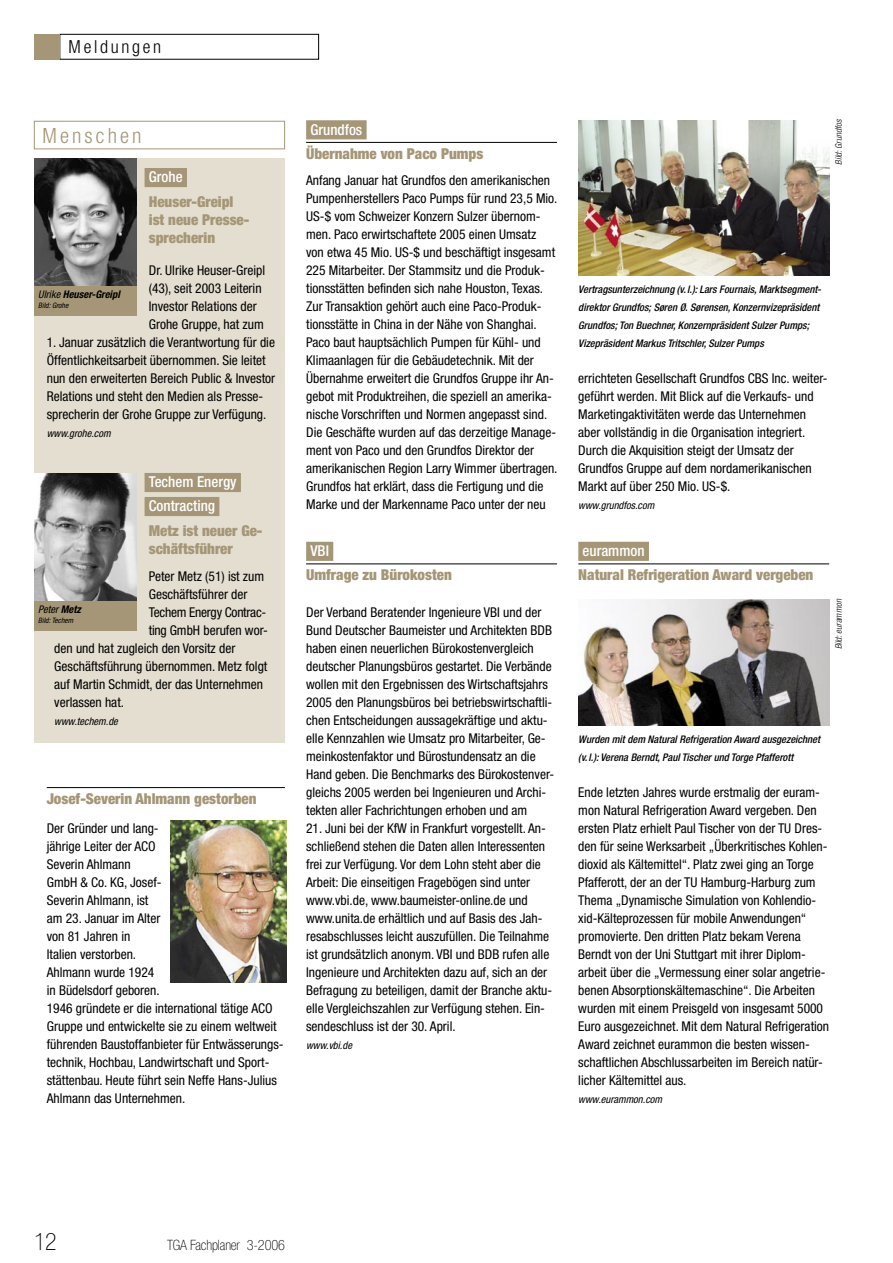
<style>
.page{position:relative;width:893px;height:1263px;background:#fff}
.page>*{position:absolute;margin:0;border:0;box-sizing:border-box;transform-origin:0 0}
.t1{font:100 condensed 24px "Helvetica Neue LT Std";color:#000}
.N_TGA_P3_Text{font:300 condensed 21px "Helvetica Neue LT Std";letter-spacing:.15em;color:#a49676}
.t2{font:300 condensed 18px "Helvetica Neue LT Std";letter-spacing:.15em;color:#000}
.N_TGA_P2_Headline{font:900 condensed 15px "Helvetica Neue LT Std";color:#a49676}
.N_TGA_Menschen_HL{font:900 condensed 15px/18px "Helvetica Neue LT Std";color:#a49676}
.N_TGA_P1_Firma{font:500 condensed 15px "Helvetica Neue LT Std";color:#fff}
.t3{font:100 condensed 14.25px "Helvetica Neue LT Std";letter-spacing:-.01em;color:#000}
.N_TGA_P3_Text-2{font:condensed 13.5px/18px "Helvetica Neue LT Std";color:#000}
.N_TGA_Meldungen{font:condensed 13.5px/18px "Helvetica Neue LT Std";color:#000}
.N_TGA_P3_Text-3{font:condensed 13.5px "Helvetica Neue LT Std";letter-spacing:-.02em;color:#000}
.N_TGA_BU_m{font:italic 500 condensed 10.5px/18px "Helvetica Neue LT Std";color:#000}
.N_TGA_P4_Adresse{font:italic condensed 10.5px "Helvetica Neue LT Std";color:#000}
.N_TGA_Menschen_Vorname{font:italic 700 condensed 10.5px "Helvetica Neue LT Std";color:#000}
.N_TGA_Meldungen-2{font:italic condensed 10.5px "Helvetica Neue LT Std";color:#000}
.N_TGA_Menschen_Vorname-2{font:italic condensed 10.5px "Helvetica Neue LT Std";color:#000}
.N_TGA_Foto{font:italic 300 condensed 9px "Helvetica Neue LT Std";color:#000}
.N_TGA_Menschen_Foto{font:italic condensed 7.5px "Helvetica Neue LT Std";color:#000}
.s1{font-weight:400}
.s2{font-weight:700}
</style>
<div class="page">
<div style="left:34px;top:158px;width:251px;height:585px;background:#e4ded0"></div>
<img style="left:578px;top:120px;width:251px;height:155px">
<img style="left:578px;top:599px;width:251px;height:126px">
<div style="left:60px;top:34px;width:259px;height:26px;border:1px solid #000"></div>
<div style="left:34px;top:34px;width:26px;height:26px;background:#a49676"></div>
<hr style="left:47px;top:787px;width:238px;height:1px;background:#000">
<div style="left:145px;top:473px;width:96px;height:19px;background:#a49676"></div>
<div style="left:145px;top:497px;width:74px;height:19px;background:#a49676"></div>
<div style="left:34px;top:121px;width:251px;height:28px;border:1px solid #a49676"></div>
<img style="left:34px;top:473px;width:102px;height:128px">
<div style="left:34px;top:601px;width:102px;height:30px;background:#a49676"></div>
<div style="left:145px;top:168px;width:42px;height:19px;background:#a49676"></div>
<img style="left:34px;top:158px;width:102px;height:128px">
<div style="left:34px;top:286px;width:102px;height:30px;background:#a49676"></div>
<img style="left:170px;top:820px;width:116px;height:162px">
<div style="left:306px;top:120px;width:61px;height:19px;background:#a49676"></div>
<hr style="left:306px;top:142px;width:251px;height:1px;background:#000">
<div style="left:306px;top:542px;width:27px;height:19px;background:#a49676"></div>
<hr style="left:306px;top:564px;width:251px;height:1px;background:#000">
<div style="left:578px;top:542px;width:71px;height:19px;background:#a49676"></div>
<hr style="left:578px;top:564px;width:251px;height:1px;background:#000">
<p class="t2" style="left:69px;top:37px;width:94px">Meldungen</p>
<p class="N_TGA_P3_Text" style="left:43px;top:124px;width:101px">Menschen</p>
<p class="N_TGA_P1_Firma" style="left:149px;top:168px;width:35px">Grohe</p>
<p class="N_TGA_Menschen_HL" style="left:149px;top:192px;width:102px">Heuser-Greipl ist neue Presse&shy;sprecherin</p>
<p class="N_TGA_Meldungen" style="left:149px;top:261px;width:118px">Dr. Ulrike Heuser-Greipl (43), seit 2003 Leiterin<br>Investor Relations der<br>Grohe Gruppe, hat zum</p>
<p class="N_TGA_Meldungen" style="left:47px;top:333px;width:230px">1. Januar zusätzlich die Verantwortung für die Öffentlichkeitsarbeit übernommen. Sie leitet nun den erweiterten Bereich Public &amp; Investor Relations und steht den Medien als Presse&shy;sprecherin der Grohe Gruppe zur Verfügung.</p>
<p class="N_TGA_Meldungen-2" style="left:47px;top:427px;width:65px">www.grohe.com</p>
<p class="N_TGA_Menschen_Vorname" style="left:38px;top:288px;width:83px"><span class="s1">Ulrike</span> Heuser-Greipl</p>
<p class="N_TGA_Menschen_Foto" style="left:38px;top:301px;width:32px">Bild: Grohe</p>
<p class="N_TGA_P1_Firma" style="left:149px;top:473px;width:89px">Techem Energy</p>
<p class="N_TGA_P1_Firma" style="left:149px;top:497px;width:68px">Contracting</p>
<p class="N_TGA_Menschen_HL" style="left:149px;top:521px;width:115px">Metz ist neuer Ge&shy;schäftsführer</p>
<p class="N_TGA_P3_Text-2" style="left:149px;top:567px;width:117px">Peter Metz (51) ist zum</p>
<p class="N_TGA_P3_Text-2" style="left:149px;top:585px;width:100px">Geschäftsführer der</p>
<p class="N_TGA_P3_Text-3" style="left:149px;top:605px;width:119px">Techem Energy Contrac-</p>
<p class="N_TGA_P3_Text-2" style="left:149px;top:621px;width:121px">ting GmbH berufen wor-</p>
<p class="N_TGA_P3_Text-2" style="left:54px;top:639px;width:183px">den und hat zugleich den Vorsitz der</p>
<p class="N_TGA_P3_Text-2" style="left:54px;top:657px;width:215px">Geschäftsführung übernommen. Metz folgt</p>
<p class="N_TGA_P3_Text-2" style="left:54px;top:675px;width:210px">auf Martin Schmidt, der das Unternehmen</p>
<p class="N_TGA_P3_Text-2" style="left:54px;top:693px;width:71px">verlassen hat.</p>
<p class="N_TGA_P4_Adresse" style="left:54px;top:715px;width:65px">www.techem.de</p>
<p class="N_TGA_Menschen_Vorname-2" style="left:38px;top:603px;width:44px">Peter <span class="s2">Metz</span></p>
<p class="N_TGA_Menschen_Foto" style="left:38px;top:616px;width:37px">Bild: Techem</p>
<p class="N_TGA_P2_Headline" style="left:47px;top:789px;width:211px">Josef-Severin Ahlmann gestorben</p>
<p class="N_TGA_P3_Text-2" style="left:47px;top:819px;width:238px">Der Gründer und lang-<br>jährige Leiter der ACO<br>Severin Ahlmann<br>GmbH &amp; Co. KG, Josef-<br>Severin Ahlmann, ist<br>am 23. Januar im Alter<br>von 81 Jahren in<br>Italien verstorben.<br>Ahlmann wurde 1924<br>in Büdelsdorf geboren.<br>1946 gründete er die international tätige ACO<br>Gruppe und entwickelte sie zu einem weltweit führenden Baustoffanbieter für Entwässerungs&shy;technik, Hochbau, Landwirtschaft und Sport&shy;stättenbau. Heute führt sein Neffe Hans-Julius<br>Ahlmann das Unternehmen.</p>
<p class="N_TGA_P1_Firma" style="left:310px;top:120px;width:53px">Grundfos</p>
<p class="N_TGA_P2_Headline" style="left:306px;top:144px;width:179px">Übernahme von Paco Pumps</p>
<p class="N_TGA_P3_Text-2" style="left:306px;top:171px;width:253px">Anfang Januar hat Grundfos den amerikanischen Pumpenherstellers Paco Pumps für rund 23,5 Mio.<br>US-$ vom Schweizer Konzern Sulzer übernom&shy;men. Paco erwirtschaftete 2005 einen Umsatz<br>von etwa 45 Mio. US-$ und beschäftigt insgesamt 225 Mitarbeiter. Der Stammsitz und die Produk&shy;tionsstätten befinden sich nahe Houston, Texas.<br>Zur Transaktion gehört auch eine Paco-Produk&shy;tionsstätte in China in der Nähe von Shanghai.<br>Paco baut hauptsächlich Pumpen für Kühl- und Klimaanlagen für die Gebäudetechnik. Mit der Übernahme erweitert die Grundfos Gruppe ihr An&shy;gebot mit Produktreihen, die speziell an amerika&shy;nische Vorschriften und Normen angepasst sind.<br>Die Geschäfte wurden auf das derzeitige Manage&shy;ment von Paco und den Grundfos Direktor der amerikanischen Region Larry Wimmer übertragen.<br>Grundfos hat erklärt, dass die Fertigung und die Marke und der Markenname Paco unter der neu</p>
<p class="N_TGA_P1_Firma" style="left:310px;top:542px;width:20px">VBI</p>
<p class="N_TGA_P2_Headline" style="left:306px;top:565px;width:147px">Umfrage zu Bürokosten</p>
<p class="N_TGA_P3_Text-2" style="left:306px;top:603px;width:250px">Der Verband Beratender Ingenieure VBI und der Bund Deutscher Baumeister und Architekten BDB haben einen neuerlichen Bürokostenvergleich deutscher Planungsbüros gestartet. Die Verbände wollen mit den Ergebnissen des Wirtschaftsjahrs 2005 den Planungsbüros bei betriebswirtschaftli&shy;chen Entscheidungen aussagekräftige und aktu&shy;elle Kennzahlen wie Umsatz pro Mitarbeiter, Ge&shy;meinkostenfaktor und Bürostundensatz an die Hand geben. Die Benchmarks des Bürokostenver&shy;gleichs 2005 werden bei Ingenieuren und Archi&shy;tekten aller Fachrichtungen erhoben und am</p>
<p class="N_TGA_P3_Text-2" style="left:306px;top:819px;width:248px">21. Juni bei der KfW in Frankfurt vorgestellt. An&shy;schließend stehen die Daten allen Interessenten frei zur Verfügung. Vor dem Lohn steht aber die Arbeit: Die einseitigen Fragebögen sind unter www.vbi.de, www.baumeister-online.de und www.unita.de erhältlich und auf Basis des Jah&shy;resabschlusses leicht auszufüllen. Die Teilnahme ist grundsätzlich anonym. VBI und BDB rufen alle Ingenieure und Architekten dazu auf, sich an der Befragung zu beteiligen, damit der Branche aktu&shy;elle Vergleichszahlen zur Verfügung stehen. Ein&shy;sendeschluss ist der 30. April.</p>
<p class="N_TGA_P4_Adresse" style="left:306px;top:1039px;width:47px">www.vbi.de</p>
<p class="N_TGA_Foto" style="left:834px;top:165px;width:47px;rotate:-90deg">Bild: Grundfos</p>
<p class="N_TGA_BU_m" style="left:578px;top:281px;width:244px">Vertragsunterzeichnung (v. l.): Lars Fournais, Marktsegment&shy;direktor Grundfos; Søren Ø. Sørensen, Konzernvizepräsident Grundfos; Ton Buechner, Konzernpräsident Sulzer Pumps; Vizepräsident Markus Tritschler, Sulzer Pumps</p>
<p class="N_TGA_P3_Text-2" style="left:578px;top:369px;width:251px">errichteten Gesellschaft Grundfos CBS Inc. weiter&shy;geführt werden. Mit Blick auf die Verkaufs- und Marketingaktivitäten werde das Unternehmen aber vollständig in die Organisation integriert.<br>Durch die Akquisition steigt der Umsatz der Grundfos Gruppe auf dem nordamerikanischen Markt auf über 250 Mio. US-$.</p>
<p class="N_TGA_P4_Adresse" style="left:578px;top:499px;width:77px">www.grundfos.com</p>
<p class="N_TGA_P1_Firma" style="left:583px;top:542px;width:64px">eurammon</p>
<p class="N_TGA_P2_Headline" style="left:578px;top:565px;width:237px">Natural Refrigeration Award vergeben</p>
<p class="N_TGA_Foto" style="left:834px;top:649px;width:52px;rotate:-90deg">Bild: eurammon</p>
<p class="N_TGA_BU_m" style="left:578px;top:731px;width:243px">Wurden mit dem Natural Refrigeration Award ausgezeichnet (v. l.): Verena Berndt, Paul Tischer und Torge Pfafferott</p>
<p class="N_TGA_P3_Text-2" style="left:578px;top:783px;width:252px">Ende letzten Jahres wurde erstmalig der euram&shy;mon Natural Refrigeration Award vergeben. Den ersten Platz erhielt Paul Tischer von der TU Dres&shy;den für seine Werksarbeit „Überkritisches Kohlen&shy;dioxid als Kältemittel“. Platz zwei ging an Torge Pfafferott, der an der TU Hamburg-Harburg zum Thema „Dynamische Simulation von Kohlendio&shy;xid-Kälteprozessen für mobile Anwendungen“ promovierte. Den dritten Platz bekam Verena Berndt von der Uni Stuttgart mit ihrer Diplom&shy;arbeit über die „Vermessung einer solar angetrie&shy;benen Absorptionskältemaschine“. Die Arbeiten wurden mit einem Preisgeld von insgesamt 5000<br>Euro ausgezeichnet. Mit dem Natural Refrigeration Award zeichnet eurammon die besten wissen&shy;schaftlichen Abschlussarbeiten im Bereich natür&shy;licher Kältemittel aus.</p>
<p class="N_TGA_P4_Adresse" style="left:578px;top:1093px;width:85px">www.eurammon.com</p>
<p class="t1" style="left:34px;top:1228px;width:24px">12</p>
<p class="t3" style="left:167px;top:1237px;width:119px">TGA Fachplaner 3-2006</p>
</div>
